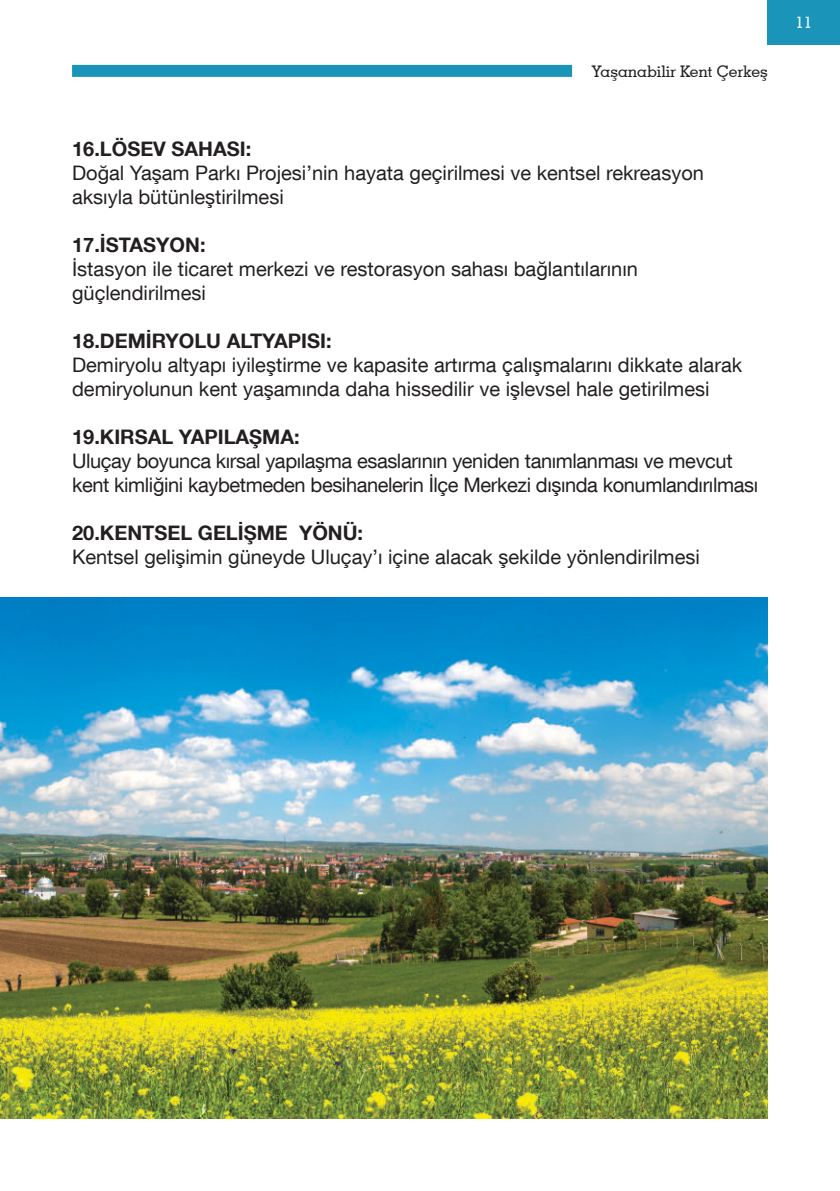
<style>
.page{position:relative;width:840px;height:1191px;background:#fff}
.page>*{position:absolute;margin:0;border:0;box-sizing:border-box;transform-origin:0 0}
.t1{font:20px/24px "Helvetica Neue LT Com";color:#231f20}
.t2{font:20px/24px "Helvetica Neue LT Com";letter-spacing:-.02em;color:#231f20}
.t3{font:700 20px "Helvetica Neue LT Com";color:#231f20}
.t4{font:500 16px "Geometric Slab 703 BT";color:#231f20}
.t5{font:500 16px "Geometric Slab 703 BT";color:#fff}
</style>
<div class="page">
<div style="left:766px;top:0;width:73px;height:44px;background:#1a95b9"></div>
<div style="left:72px;top:65px;width:499px;height:12px;background:#1a95b9"></div>
<img style="left:0;top:597px;width:766px;height:522px">
<p class="t4" style="left:591px;top:62px;width:178px">Yaşanabilir Kent Çerkeş</p>
<p class="t3" style="left:72px;top:136px;width:180px">16.LÖSEV SAHASI:</p>
<p class="t1" style="left:72px;top:160px;width:633px">Doğal Yaşam Parkı Projesi’nin hayata geçirilmesi ve kentsel rekreasyon aksıyla bütünleştirilmesi</p>
<p class="t3" style="left:72px;top:232px;width:135px">17.İSTASYON:</p>
<p class="t1" style="left:72px;top:256px;width:567px">İstasyon ile ticaret merkezi ve restorasyon sahası bağlantılarının güçlendirilmesi</p>
<p class="t3" style="left:72px;top:328px;width:261px">18.DEMİRYOLU ALTYAPISI:</p>
<p class="t1" style="left:72px;top:352px;width:671px">Demiryolu altyapı iyileştirme ve kapasite artırma çalışmalarını dikkate alarak demiryolunun kent yaşamında daha hissedilir ve işlevsel hale getirilmesi</p>
<p class="t3" style="left:72px;top:424px;width:229px">19.KIRSAL YAPILAŞMA:</p>
<p class="t2" style="left:72px;top:448px;width:687px">Uluçay boyunca kırsal yapılaşma esaslarının yeniden tanımlanması ve mevcut kent kimliğini kaybetmeden besihanelerin İlçe Merkezi dışında konumlandırılması</p>
<p class="t3" style="left:72px;top:520px;width:292px">20.KENTSEL GELİŞME YÖNÜ:</p>
<p class="t1" style="left:72px;top:544px;width:629px">Kentsel gelişimin güneyde Uluçay’ı içine alacak şekilde yönlendirilmesi</p>
<p class="t5" style="left:795px;top:16px;width:18px">11</p>
</div>
